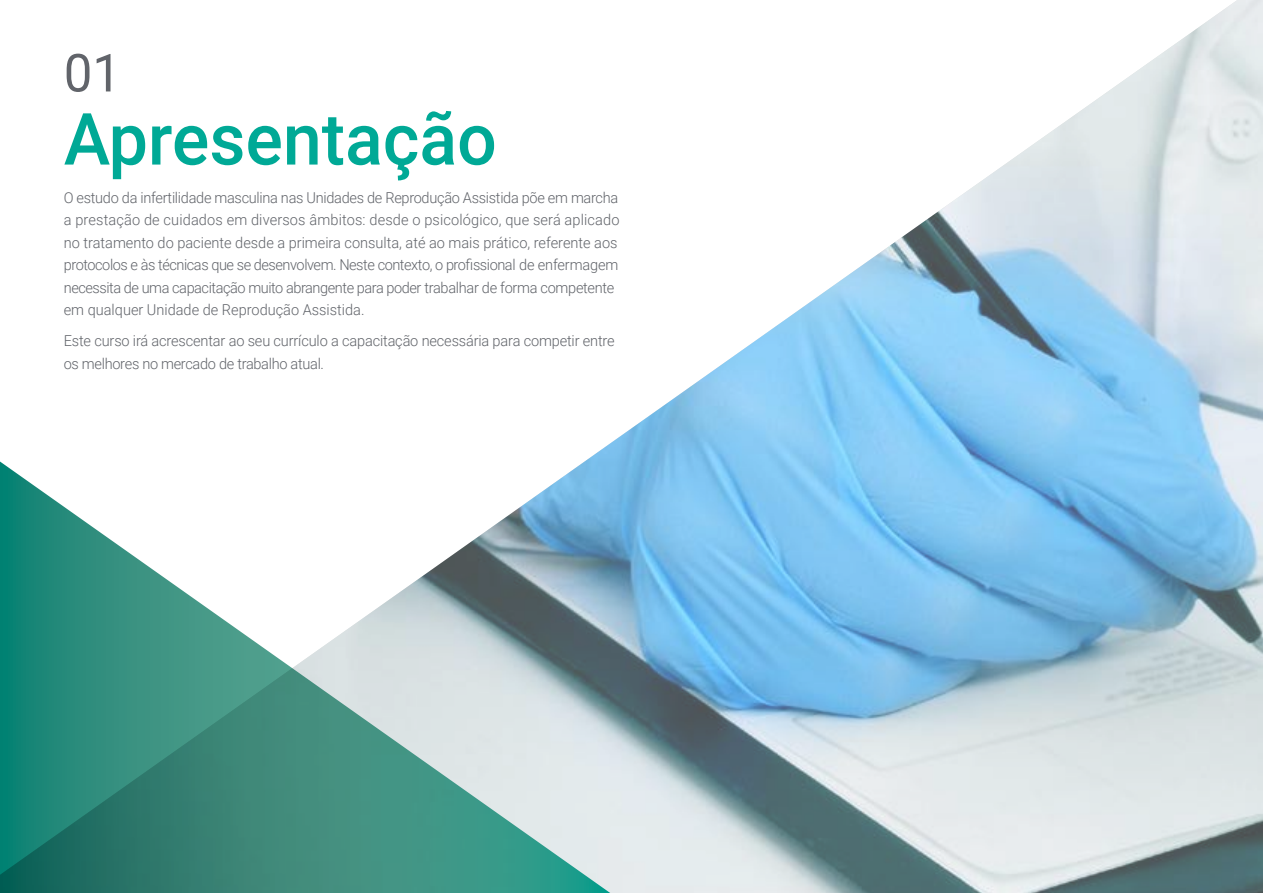
<style>
.page{position:relative;width:1263px;height:893px;background:#fff}
.page>*{position:absolute;margin:0;border:0;box-sizing:border-box;transform-origin:0 0}
.t1{font:500 72px "Roboto";color:#00a996}
.t2{font:52.5px "Roboto";color:#61646a}
.t3{font:300 15px/22.5px "Roboto";letter-spacing:-.01em;color:#61646a}
</style>
<div class="page">
<img style="left:606px;top:0;width:657px;height:893px">
<svg style="left:0;top:446px;width:640px;height:447px"></svg>
<h2 class="t2" style="left:64px;top:36px;width:59px">01</h2>
<h1 class="t1" style="left:64px;top:89px;width:435px">Apresentação</h1>
<p class="t3" style="left:64px;top:185px;width:557px">O estudo da infertilidade masculina nas Unidades de Reprodução Assistida põe em marcha a prestação de cuidados em diversos âmbitos: desde o psicológico, que será aplicado no tratamento do paciente desde a primeira consulta, até ao mais prático, referente aos protocolos e às técnicas que se desenvolvem. Neste contexto, o profissional de enfermagem necessita de uma capacitação muito abrangente para poder trabalhar de forma competente em qualquer Unidade de Reprodução Assistida.</p>
<p class="t3" style="left:64px;top:329px;width:552px">Este curso irá acrescentar ao seu currículo a capacitação necessária para competir entre os melhores no mercado de trabalho atual.</p>
</div>
